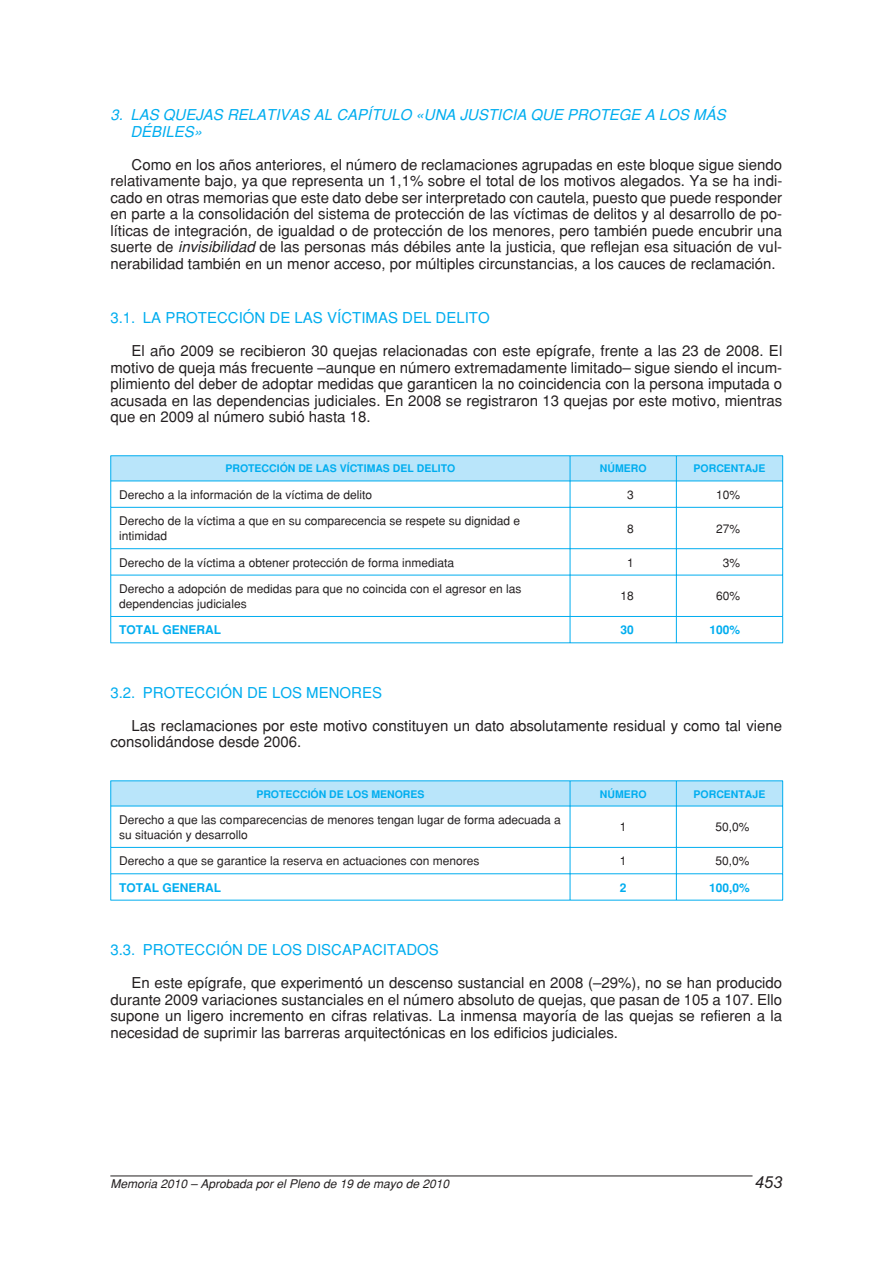
<style>
.page{position:relative;width:893px;height:1263px;background:#fff}
.page>*{position:absolute;margin:0;border:0;box-sizing:border-box;transform-origin:0 0}
.t1{font:italic 16.5px "Arial";color:#231f20}
.t2{font:15px/16.5px "Helvetica";color:#231f20;text-align:justify}
.t3{font:15px "Helvetica";color:#00adef}
.t4{font:italic 15px/16.5px "Helvetica";color:#00adef}
.t5{font:12px/15px "Helvetica";color:#231f20}
.t6{font:italic 12px "Helvetica";color:#231f20}
.t7{font:700 12px "Helvetica";color:#00adef}
.t8{font:700 10.5px "Helvetica";color:#00adef}
.s1{font-style:italic}
</style>
<div class="page">
<hr style="left:110px;top:1176px;width:642px;height:1px;background:#231f20">
<hr style="left:110px;top:507px;width:566px;height:1px;background:#00adef">
<hr style="left:570px;top:508px;width:1px;height:40px;background:#00adef">
<hr style="left:676px;top:507px;width:107px;height:1px;background:#00adef">
<hr style="left:676px;top:508px;width:1px;height:40px;background:#00adef">
<hr style="left:110px;top:548px;width:566px;height:1px;background:#00adef">
<svg style="left:570px;top:549px;width:1px;height:26px"></svg>
<hr style="left:676px;top:548px;width:107px;height:1px;background:#00adef">
<svg style="left:676px;top:549px;width:1px;height:26px"></svg>
<hr style="left:110px;top:575px;width:566px;height:1px;background:#00adef">
<hr style="left:570px;top:575px;width:1px;height:41px;background:#00adef">
<hr style="left:676px;top:575px;width:107px;height:1px;background:#00adef">
<hr style="left:676px;top:575px;width:1px;height:41px;background:#00adef">
<svg style="left:570px;top:617px;width:1px;height:25px"></svg>
<svg style="left:676px;top:617px;width:1px;height:25px"></svg>
<hr style="left:110px;top:508px;width:1px;height:40px;background:#00adef">
<hr style="left:782px;top:508px;width:1px;height:40px;background:#00adef">
<svg style="left:110px;top:549px;width:1px;height:26px"></svg>
<svg style="left:782px;top:549px;width:1px;height:26px"></svg>
<hr style="left:110px;top:575px;width:1px;height:41px;background:#00adef">
<hr style="left:782px;top:575px;width:1px;height:41px;background:#00adef">
<hr style="left:110px;top:455px;width:460px;height:1px;background:#00adef">
<hr style="left:570px;top:455px;width:213px;height:1px;background:#00adef">
<svg style="left:110px;top:456px;width:673px;height:51px"></svg>
<hr style="left:110px;top:481px;width:673px;height:1px;background:#00adef">
<hr style="left:110px;top:616px;width:460px;height:1px;background:#00adef">
<svg style="left:110px;top:617px;width:1px;height:25px"></svg>
<hr style="left:570px;top:616px;width:213px;height:1px;background:#00adef">
<svg style="left:782px;top:617px;width:1px;height:25px"></svg>
<hr style="left:110px;top:642px;width:673px;height:1px;background:#00adef">
<hr style="left:570px;top:806px;width:1px;height:41px;background:#00adef">
<hr style="left:676px;top:806px;width:1px;height:41px;background:#00adef">
<hr style="left:110px;top:847px;width:566px;height:1px;background:#00adef">
<hr style="left:676px;top:847px;width:107px;height:1px;background:#00adef">
<svg style="left:570px;top:848px;width:1px;height:52px"></svg>
<svg style="left:676px;top:848px;width:1px;height:52px"></svg>
<hr style="left:110px;top:806px;width:1px;height:41px;background:#00adef">
<hr style="left:782px;top:806px;width:1px;height:41px;background:#00adef">
<hr style="left:110px;top:780px;width:460px;height:1px;background:#00adef">
<hr style="left:570px;top:780px;width:213px;height:1px;background:#00adef">
<svg style="left:110px;top:781px;width:673px;height:25px"></svg>
<hr style="left:110px;top:806px;width:673px;height:1px;background:#00adef">
<hr style="left:110px;top:873px;width:460px;height:1px;background:#00adef">
<svg style="left:110px;top:848px;width:1px;height:52px"></svg>
<hr style="left:570px;top:873px;width:213px;height:1px;background:#00adef">
<svg style="left:782px;top:848px;width:1px;height:52px"></svg>
<hr style="left:110px;top:900px;width:673px;height:1px;background:#00adef">
<p class="t4" style="left:130px;top:108px;width:597px;text-indent:-20px">3. LAS QUEJAS RELATIVAS AL CAPÍTULO «UNA JUSTICIA QUE PROTEGE A LOS MÁS<br>DÉBILES»</p>
<p class="t2" style="left:110px;top:158px;width:673px;text-indent:21px">Como en los años anteriores, el número de reclamaciones agrupadas en este bloque sigue siendo relativamente bajo, ya que representa un 1,1% sobre el total de los motivos alegados. Ya se ha indi&shy;cado en otras memorias que este dato debe ser interpretado con cautela, puesto que puede responder en parte a la consolidación del sistema de protección de las víctimas de delitos y al desarrollo de po&shy;líticas de integración, de igualdad o de protección de los menores, pero también puede encubrir una suerte de <span class="s1">invisibilidad</span> de las personas más débiles ante la justicia, que reflejan esa situación de vul&shy;nerabilidad también en un menor acceso, por múltiples circunstancias, a los cauces de reclamación.</p>
<p class="t3" style="left:110px;top:313px;width:381px">3.1. LA PROTECCIÓN DE LAS VÍCTIMAS DEL DELITO</p>
<p class="t2" style="left:110px;top:344px;width:673px;text-indent:21px">El año 2009 se recibieron 30 quejas relacionadas con este epígrafe, frente a las 23 de 2008. El motivo de queja más frecuente –aunque en número extremadamente limitado– sigue siendo el incum&shy;plimiento del deber de adoptar medidas que garanticen la no coincidencia con la persona imputada o acusada en las dependencias judiciales. En 2008 se registraron 13 quejas por este motivo, mientras que en 2009 al número subió hasta 18.</p>
<p class="t8" style="left:225px;top:465px;width:231px">PROTECCIÓN DE LAS VÍCTIMAS DEL DELITO</p>
<p class="t8" style="left:600px;top:465px;width:48px">NÚMERO</p>
<p class="t8" style="left:694px;top:465px;width:73px">PORCENTAJE</p>
<p class="t5" style="left:119px;top:488px;width:254px">Derecho a la información de la víctima de delito</p>
<p class="t5" style="left:627px;top:488px;width:8px">3</p>
<p class="t5" style="left:716px;top:488px;width:26px">10%</p>
<p class="t5" style="left:119px;top:515px;width:402px">Derecho de la víctima a que en su comparecencia se respete su dignidad e intimidad</p>
<p class="t5" style="left:627px;top:522px;width:8px">8</p>
<p class="t5" style="left:716px;top:522px;width:26px">27%</p>
<p class="t5" style="left:119px;top:556px;width:336px">Derecho de la víctima a obtener protección de forma inmediata</p>
<p class="t5" style="left:627px;top:556px;width:8px">1</p>
<p class="t5" style="left:723px;top:556px;width:19px">3%</p>
<p class="t5" style="left:119px;top:582px;width:404px">Derecho a adopción de medidas para que no coincida con el agresor en las dependencias judiciales</p>
<p class="t5" style="left:620px;top:590px;width:15px">18</p>
<p class="t5" style="left:716px;top:590px;width:26px">60%</p>
<p class="t7" style="left:119px;top:626px;width:103px">TOTAL GENERAL</p>
<p class="t7" style="left:620px;top:626px;width:15px">30</p>
<p class="t7" style="left:709px;top:626px;width:32px">100%</p>
<p class="t3" style="left:110px;top:687px;width:273px">3.2. PROTECCIÓN DE LOS MENORES</p>
<p class="t2" style="left:110px;top:719px;width:673px;text-indent:21px">Las reclamaciones por este motivo constituyen un dato absolutamente residual y como tal viene consolidándose desde 2006.</p>
<p class="t8" style="left:256px;top:790px;width:170px">PROTECCIÓN DE LOS MENORES</p>
<p class="t8" style="left:600px;top:790px;width:48px">NÚMERO</p>
<p class="t8" style="left:694px;top:790px;width:73px">PORCENTAJE</p>
<p class="t5" style="left:119px;top:813px;width:443px">Derecho a que las comparecencias de menores tengan lugar de forma adecuada a su situación y desarrollo</p>
<p class="t5" style="left:620px;top:821px;width:8px">1</p>
<p class="t5" style="left:715px;top:821px;width:36px">50,0%</p>
<p class="t5" style="left:119px;top:855px;width:362px">Derecho a que se garantice la reserva en actuaciones con menores</p>
<p class="t5" style="left:620px;top:855px;width:8px">1</p>
<p class="t5" style="left:715px;top:855px;width:36px">50,0%</p>
<p class="t7" style="left:119px;top:883px;width:103px">TOTAL GENERAL</p>
<p class="t7" style="left:620px;top:883px;width:8px">2</p>
<p class="t7" style="left:709px;top:883px;width:42px">100,0%</p>
<p class="t3" style="left:110px;top:945px;width:330px">3.3. PROTECCIÓN DE LOS DISCAPACITADOS</p>
<p class="t2" style="left:110px;top:976px;width:673px;text-indent:21px">En este epígrafe, que experimentó un descenso sustancial en 2008 (–29%), no se han producido durante 2009 variaciones sustanciales en el número absoluto de quejas, que pasan de 105 a 107. Ello supone un ligero incremento en cifras relativas. La inmensa mayoría de las quejas se refieren a la necesidad de suprimir las barreras arquitectónicas en los edificios judiciales.</p>
<p class="t6" style="left:110px;top:1179px;width:340px">Memoria 2010 – Aprobada por el Pleno de 19 de mayo de 2010</p>
<p class="t1" style="left:755px;top:1172px;width:29px">453</p>
</div>
